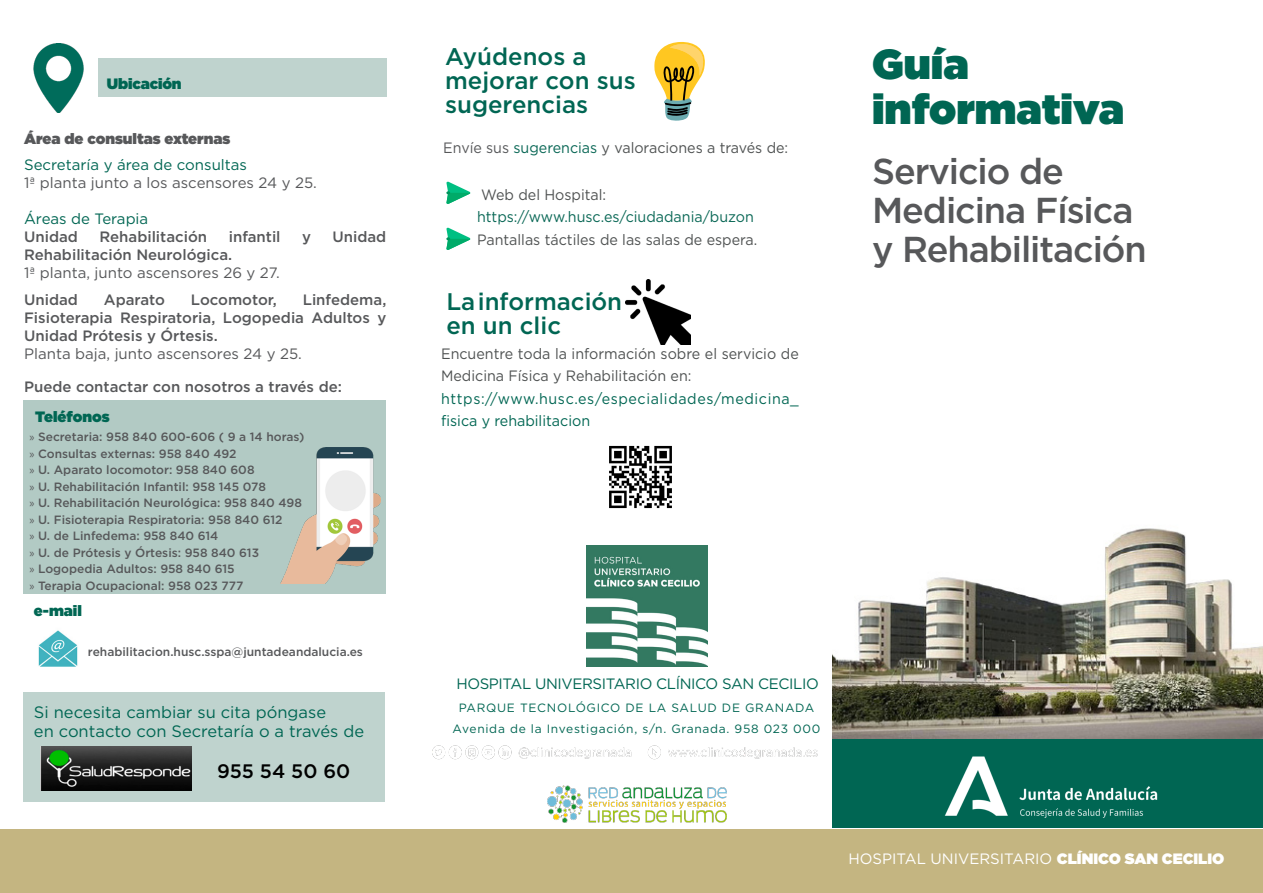
<style>
.page{position:relative;width:1263px;height:893px;background:#fff}
.page>*{position:absolute;margin:0;border:0;box-sizing:border-box;transform-origin:0 0}
.t1{font:900 42px "Gotham";color:#006653}
.t2{font:500 36px "Gotham";letter-spacing:-.03em;color:#57585a}
.t3{font:500 24px/24px "Gotham";color:#006653}
.t4{font:500 19.5px "Gotham";color:#000}
.t5{font:16.5px "Gotham";color:#006653}
.t6{font:500 15px/18px "Gotham";color:#57585a;text-align:justify}
.t7{font:15px/22px "Gotham";color:#4f5252;scale:.95 1}
.t8{font:15px "Gotham";color:#57585a}
.t9{font:15px/22px "Gotham";letter-spacing:.04em;color:#006653;scale:.95 1}
.t10{font:15px "Gotham";color:#006653}
.t11{font:15px "Gotham";color:#fff}
.t12{font:15px "Gotham";letter-spacing:-.025em;color:#006653}
.t13{font:15px "Gotham";color:#0a6856;scale:.95 1}
.t14{font:900 15px "Gotham";letter-spacing:-.01em;color:#006653}
.t15{font:900 15px "Gotham";color:#57585a}
.t16{font:500 12px "Gotham";color:#57585a}
.t17{font:12px "Gotham";letter-spacing:.06em;color:#006653}
.s1{font-family:"Myriad Pro";font-weight:400}
.s2{color:#57585a}
.s3{color:#096755}
.s4{font-weight:900}
</style>
<div class="page">
<div style="left:0;top:829px;width:1263px;height:64px;background:#c4b581"></div>
<div style="left:832px;top:738px;width:431px;height:90px;background:#006653"></div>
<img style="left:832px;top:528px;width:431px;height:210px">
<img style="left:548px;top:785px;width:179px;height:38px">
<img style="left:944px;top:756px;width:214px;height:62px">
<img style="left:586px;top:545px;width:121px;height:121px">
<img style="left:432px;top:745px;width:386px;height:15px">
<img style="left:625px;top:280px;width:65px;height:65px">
<svg style="left:654px;top:41px;width:51px;height:80px"></svg>
<img style="left:609px;top:445px;width:63px;height:64px">
<svg style="left:446px;top:181px;width:24px;height:23px"></svg>
<svg style="left:446px;top:227px;width:24px;height:23px"></svg>
<img style="left:38px;top:630px;width:40px;height:37px">
<div style="left:23px;top:692px;width:361px;height:109px;background:#bfd3ce"></div>
<div style="left:23px;top:401px;width:362px;height:193px;background:#b2cac4"></div>
<img style="left:281px;top:447px;width:100px;height:136px">
<div style="left:98px;top:59px;width:288px;height:38px;background:#bfd3ce"></div>
<img style="left:41px;top:747px;width:150px;height:44px">
<img style="left:33px;top:44px;width:51px;height:68px">
<p class="t14" style="left:107px;top:72px;width:76px">Ubicación</p>
<p class="t15" style="left:24px;top:128px;width:208px">Área de consultas externas</p>
<p class="t10" style="left:24px;top:155px;width:224px">Secretaría y área de consultas</p>
<p class="t8" style="left:24px;top:173px;width:294px">1ª planta junto a los ascensores 24 y 25.</p>
<p class="t10" style="left:24px;top:209px;width:126px">Áreas de Terapia</p>
<p class="t6" style="left:24px;top:228px;width:55px">Unidad</p>
<p class="t6" style="left:99px;top:228px;width:109px">Rehabilitación</p>
<p class="t6" style="left:229px;top:228px;width:53px">infantil</p>
<p class="t6" style="left:302px;top:228px;width:10px">y</p>
<p class="t6" style="left:332px;top:228px;width:55px">Unidad</p>
<p class="t6" style="left:24px;top:246px;width:210px">Rehabilitación Neurológica.</p>
<p class="t8" style="left:24px;top:263px;width:257px">1ª planta, junto ascensores 26 y 27.</p>
<p class="t6" style="left:24px;top:290px;width:55px">Unidad</p>
<p class="t6" style="left:104px;top:290px;width:63px">Aparato</p>
<p class="t6" style="left:191px;top:290px;width:87px">Locomotor,</p>
<p class="t6" style="left:24px;top:290px;width:364px;text-indent:279px">Linfedema, Fisioterapia Respiratoria, Logopedia Adultos y Unidad Prótesis y Órtesis.</p>
<p class="t8" style="left:24px;top:344px;width:279px">Planta baja, junto ascensores 24 y 25.</p>
<p class="t6" style="left:24px;top:378px;width:319px">Puede contactar con nosotros a través de:</p>
<p class="t14" style="left:35px;top:405px;width:76px">Teléfonos</p>
<p class="t16" style="left:30px;top:429px;width:276px"><span class="s1">»</span> Secretaria: 958 840 600-606 ( 9 a 14 horas)</p>
<p class="t16" style="left:30px;top:446px;width:208px"><span class="s1">»</span> Consultas externas: 958 840 492</p>
<p class="t16" style="left:30px;top:462px;width:226px"><span class="s1">»</span> U. Aparato locomotor: 958 840 608</p>
<p class="t16" style="left:30px;top:479px;width:238px"><span class="s1">»</span> U. Rehabilitación Infantil: 958 145 078</p>
<p class="t16" style="left:30px;top:495px;width:274px"><span class="s1">»</span> U. Rehabilitación Neurológica: 958 840 498</p>
<p class="t16" style="left:30px;top:512px;width:254px"><span class="s1">»</span> U. Fisioterapia Respiratoria: 958 840 612</p>
<p class="t16" style="left:30px;top:528px;width:190px"><span class="s1">»</span> U. de Linfedema: 958 840 614</p>
<p class="t16" style="left:30px;top:545px;width:231px"><span class="s1">»</span> U. de Prótesis y Órtesis: 958 840 613</p>
<p class="t16" style="left:30px;top:561px;width:207px"><span class="s1">»</span> Logopedia Adultos: 958 840 615</p>
<p class="t16" style="left:30px;top:578px;width:215px"><span class="s1">»</span> Terapia Ocupacional: 958 023 777</p>
<p class="t14" style="left:34px;top:600px;width:50px">e-mail</p>
<p class="t16" style="left:88px;top:644px;width:276px">rehabilitacion.husc.sspa@juntadeandalucia.es</p>
<p class="t5" style="left:34px;top:701px;width:294px">Si necesita cambiar su cita póngase</p>
<p class="t5" style="left:34px;top:721px;width:332px">en contacto con Secretaría o a través de</p>
<p class="t4" style="left:217px;top:758px;width:135px">955 54 50 60</p>
<p class="t3" style="left:445px;top:44px;width:192px">Ayúdenos a mejorar con sus sugerencias</p>
<p class="t7" style="left:443px;top:136px;width:365px"><span class="s2">Envíe sus</span> <span class="s3">sugerencias</span> y valoraciones a través de:</p>
<p class="t7" style="left:481px;top:183px;width:133px">Web del Hospital:</p>
<p class="t13" style="left:477px;top:207px;width:293px">https://www.husc.es/ciudadania/buzon</p>
<p class="t7" style="left:477px;top:228px;width:297px">Pantallas táctiles de las salas de espera.</p>
<p class="t3" style="left:446px;top:289px;width:177px">La información en un clic</p>
<p class="t7" style="left:441px;top:343px;width:378px">Encuentre toda la información sobre el servicio de<br>Medicina Física y Rehabilitación en:</p>
<p class="t9" style="left:441px;top:387px;width:378px">https://www.husc.es/especialidades/medicina_ fisica y rehabilitacion</p>
<p class="t1" style="left:872px;top:34px;width:98px">Guía</p>
<p class="t1" style="left:872px;top:79px;width:254px">informativa</p>
<p class="t2" style="left:872px;top:148px;width:193px">Servicio de</p>
<p class="t2" style="left:872px;top:187px;width:263px">Medicina Física</p>
<p class="t2" style="left:872px;top:226px;width:276px">y Rehabilitación</p>
<p class="t12" style="left:456px;top:674px;width:364px">HOSPITAL UNIVERSITARIO CLÍNICO SAN CECILIO</p>
<p class="t17" style="left:459px;top:700px;width:357px">PARQUE TECNOLÓGICO DE LA SALUD DE GRANADA</p>
<p class="t17" style="left:453px;top:721px;width:369px">Avenida de la Investigación, s/n. Granada. 958 023 000</p>
<p class="t11" style="left:848px;top:849px;width:377px">HOSPITAL UNIVERSITARIO <span class="s4">CLÍNICO SAN CECILIO</span></p>
</div>
